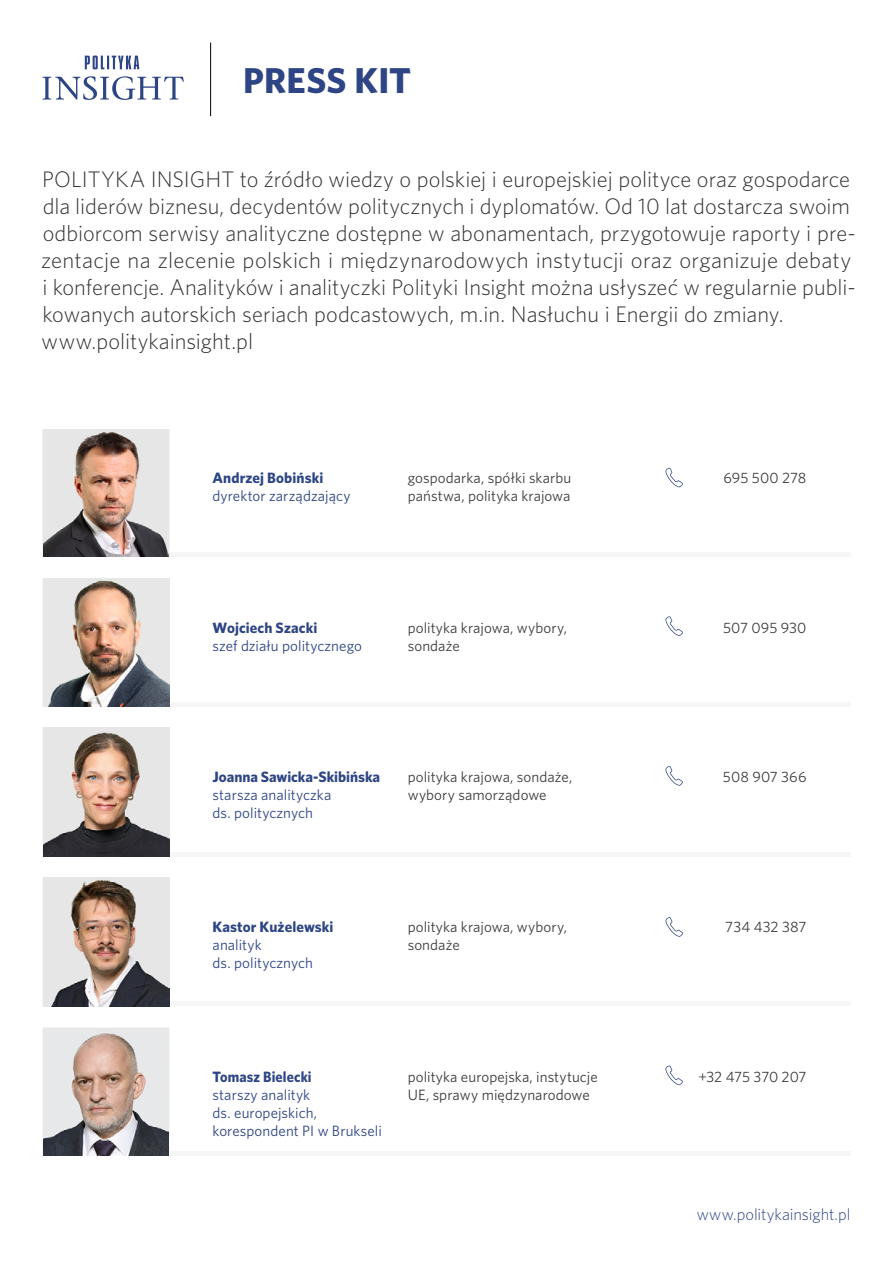
<style>
.page{position:relative;width:893px;height:1263px;background:#fff}
.page>*{position:absolute;margin:0;border:0;box-sizing:border-box;transform-origin:0 0}
.t1{font:700 36px "Whitney";letter-spacing:.01em;color:#2d4584}
.t2{font:300 22.5px/27px "Whitney";color:#333232}
.t3{font:300 16.5px "Whitney";letter-spacing:-.005em;color:#2d4584}
.t4{font:15px/18px "Whitney";letter-spacing:.005em;color:#3c3c3b}
.t5{font:15px/18px "Whitney";letter-spacing:.005em;color:#2d4584}
.t6{font:700 15px "Whitney";letter-spacing:.005em;color:#2d4584}
.t7{font:700 15px "Whitney";letter-spacing:.005em;color:#2d4584;scale:.95 1}
</style>
<div class="page">
<svg style="left:43px;top:56px;width:141px;height:44px"></svg>
<hr style="left:210px;top:43px;width:1px;height:73px;background:#000">
<div style="left:156px;top:552px;width:694px;height:5px;background:#f6f6f6"></div>
<div style="left:156px;top:702px;width:694px;height:5px;background:#f6f6f6"></div>
<hr style="left:156px;top:852px;width:694px;height:4px;background:#f6f6f6">
<div style="left:156px;top:1001px;width:694px;height:5px;background:#f6f6f6"></div>
<div style="left:156px;top:1151px;width:694px;height:5px;background:#f6f6f6"></div>
<img style="left:44px;top:429px;width:125px;height:128px">
<img style="left:43px;top:578px;width:126px;height:129px">
<img style="left:43px;top:728px;width:126px;height:128px">
<svg style="left:665px;top:766px;width:18px;height:20px"></svg>
<svg style="left:43px;top:1028px;width:1px;height:128px"></svg>
<img style="left:44px;top:1028px;width:125px;height:128px">
<svg style="left:665px;top:1066px;width:18px;height:19px"></svg>
<svg style="left:665px;top:616px;width:18px;height:20px"></svg>
<svg style="left:665px;top:468px;width:18px;height:19px"></svg>
<img style="left:43px;top:878px;width:126px;height:128px">
<svg style="left:666px;top:917px;width:17px;height:20px"></svg>
<h1 class="t1" style="left:243px;top:57px;width:169px">PRESS KIT</h1>
<p class="t2" style="left:41px;top:165px;width:816px">POLITYKA INSIGHT to źródło wiedzy o polskiej i europejskiej polityce oraz gospodarce dla liderów biznesu, decydentów politycznych i dyplomatów. Od 10 lat dostarcza swoim odbiorcom serwisy analityczne dostępne w abonamentach, przygotowuje raporty i pre&shy;zentacje na zlecenie polskich i międzynarodowych instytucji oraz organizuje debaty i konferencje. Analityków i analityczki Polityki Insight można usłyszeć w regularnie publi&shy;kowanych autorskich seriach podcastowych, m.in. Nasłuchu i Energii do zmiany. www.politykainsight.pl</p>
<p class="t6" style="left:213px;top:467px;width:112px">Andrzej Bobiński</p>
<p class="t5" style="left:213px;top:486px;width:139px">dyrektor zarządzający</p>
<p class="t4" style="left:408px;top:468px;width:165px">gospodarka, spółki skarbu państwa, polityka krajowa</p>
<p class="t4" style="left:724px;top:468px;width:84px">695 500 278</p>
<p class="t6" style="left:213px;top:617px;width:106px">Wojciech Szacki</p>
<p class="t5" style="left:213px;top:636px;width:151px">szef działu politycznego</p>
<p class="t4" style="left:408px;top:618px;width:161px">polityka krajowa, wybory, sondaże</p>
<p class="t4" style="left:723px;top:618px;width:85px">507 095 930</p>
<p class="t6" style="left:213px;top:767px;width:169px">Joanna Sawicka-Skibińska</p>
<p class="t5" style="left:213px;top:786px;width:120px">starsza analityczka ds. politycznych</p>
<p class="t4" style="left:408px;top:768px;width:166px">polityka krajowa, sondaże, wybory samorządowe</p>
<p class="t4" style="left:723px;top:768px;width:85px">508 907 366</p>
<p class="t6" style="left:213px;top:917px;width:122px">Kastor Kużelewski</p>
<p class="t5" style="left:213px;top:935px;width:102px">analityk<br>ds. politycznych</p>
<p class="t4" style="left:408px;top:917px;width:161px">polityka krajowa, wybory, sondaże</p>
<p class="t4" style="left:725px;top:917px;width:83px">734 432 387</p>
<p class="t7" style="left:213px;top:1066px;width:106px">Tomasz Bielecki</p>
<p class="t5" style="left:213px;top:1085px;width:171px">starszy analityk<br>ds. europejskich, korespondent PI w Brukseli</p>
<p class="t4" style="left:408px;top:1067px;width:192px">polityka europejska, instytucje<br>UE, sprawy międzynarodowe</p>
<p class="t4" style="left:698px;top:1067px;width:110px">+32 475 370 207</p>
<p class="t3" style="left:697px;top:1204px;width:155px">www.politykainsight.pl</p>
</div>
